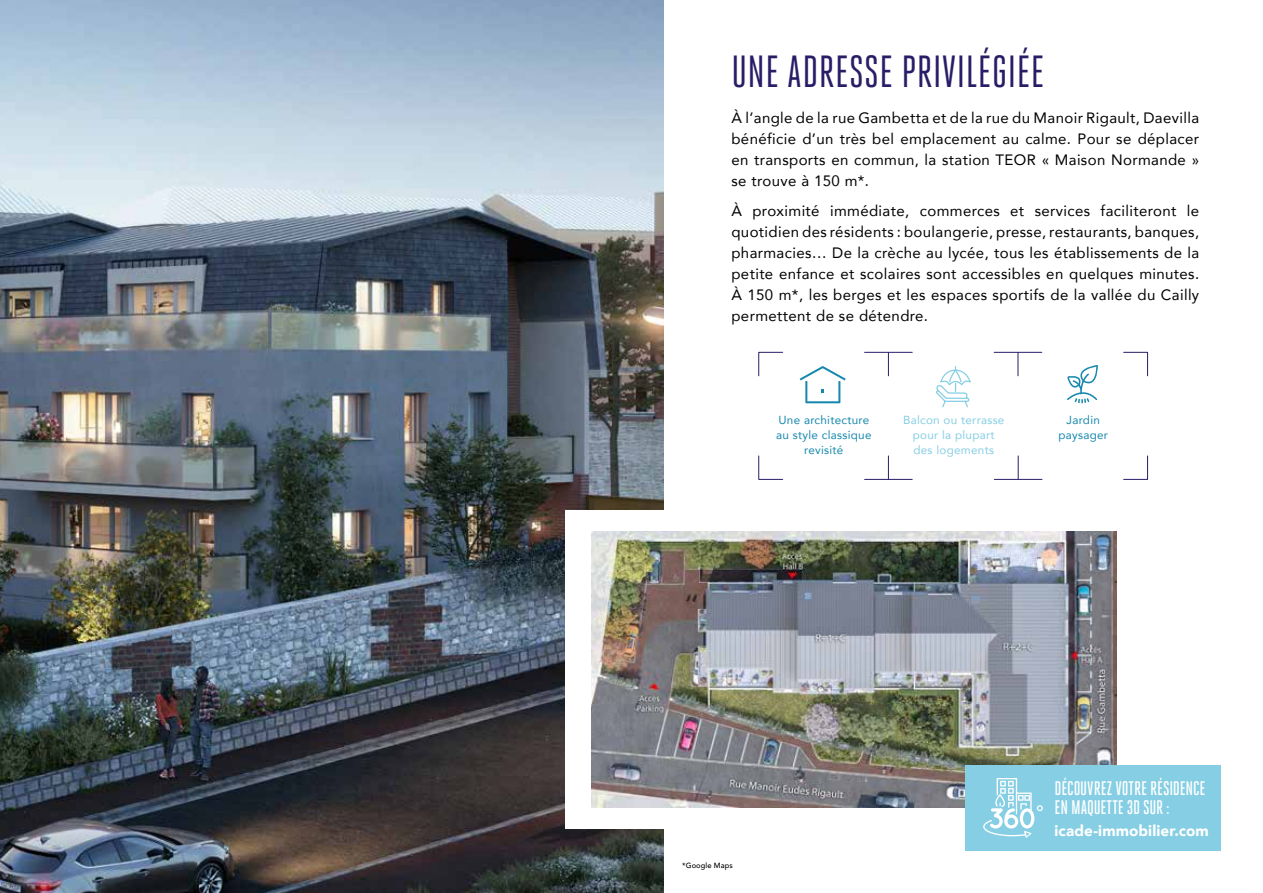
<style>
.page{position:relative;width:1263px;height:893px;background:#fff}
.page>*{position:absolute;margin:0;border:0;box-sizing:border-box;transform-origin:0 0}
.t1{font:45px "Heroic Condensed";letter-spacing:.01em;color:#281d67}
.t2{font:500 19.65px/19.6px "Heroic Condensed";letter-spacing:-.005em;color:#fff}
.t3{font:900 15.3px "Avenir";letter-spacing:.005em;color:#fff}
.t4{font:15px/21px "Avenir";letter-spacing:.025em;color:#000;text-align:justify}
.t5{font:11.7px/15px "Avenir";letter-spacing:.025em;color:#1688ae;text-align:center}
.t6{font:11.7px/15px "Avenir";letter-spacing:.025em;color:#85cee4;text-align:center}
.t7{font:500 7.5px "Avenir";letter-spacing:.02em;color:#000}
</style>
<div class="page">
<svg style="left:936px;top:366px;width:35px;height:42px"></svg>
<svg style="left:800px;top:366px;width:46px;height:37px"></svg>
<svg style="left:1067px;top:365px;width:31px;height:38px"></svg>
<img style="left:0;top:0;width:663px;height:893px">
<div style="left:566px;top:510px;width:595px;height:319px;background:#fff"></div>
<img style="left:591px;top:531px;width:525px;height:277px">
<svg style="left:758px;top:352px;width:25px;height:24px"></svg>
<svg style="left:1123px;top:352px;width:25px;height:24px"></svg>
<svg style="left:758px;top:455px;width:25px;height:25px"></svg>
<svg style="left:1123px;top:455px;width:25px;height:25px"></svg>
<hr style="left:864px;top:479px;width:48px;height:1px;background:#281d67">
<svg style="left:888px;top:456px;width:1px;height:23px"></svg>
<hr style="left:864px;top:352px;width:48px;height:1px;background:#281d67">
<svg style="left:888px;top:353px;width:1px;height:23px"></svg>
<hr style="left:994px;top:352px;width:48px;height:1px;background:#281d67">
<svg style="left:1018px;top:352px;width:1px;height:24px"></svg>
<hr style="left:994px;top:479px;width:48px;height:1px;background:#281d67">
<svg style="left:1018px;top:456px;width:1px;height:23px"></svg>
<div style="left:965px;top:765px;width:255px;height:85px;background:#85cee4"></div>
<svg style="left:983px;top:778px;width:60px;height:60px"></svg>
<h1 class="t1" style="left:731px;top:47px;width:314px">UNE ADRESSE PRIVILÉGIÉE</h1>
<p class="t4" style="left:731px;top:107px;width:469px">À l’angle de la rue Gambetta et de la rue du Manoir Rigault, Daevilla bénéficie d’un très bel emplacement au calme. Pour se déplacer en transports en commun, la station TEOR « Maison Normande » se trouve à 150 m*.</p>
<p class="t4" style="left:731px;top:200px;width:469px">À proximité immédiate, commerces et services faciliteront le quotidien des résidents : boulangerie, presse, restaurants, banques, pharmacies… De la crèche au lycée, tous les établissements de la petite enfance et scolaires sont accessibles en quelques minutes.<br>À 150 m*, les berges et les espaces sportifs de la vallée du Cailly permettent de se détendre.</p>
<p class="t5" style="left:776px;top:412px;width:97px">Une architecture au style classique revisité</p>
<p class="t6" style="left:903px;top:412px;width:103px">Balcon ou terrasse pour la plupart des logements</p>
<p class="t5" style="left:1058px;top:412px;width:51px">Jardin paysager</p>
<p class="t7" style="left:682px;top:859px;width:52px">*Google Maps</p>
<h2 class="t2" style="left:1054px;top:778px;width:152px">DÉCOUVREZ VOTRE RÉSIDENCE<br>EN MAQUETTE 3D SUR :</h2>
<p class="t3" style="left:1054px;top:817px;width:156px">icade-immobilier.com</p>
</div>
